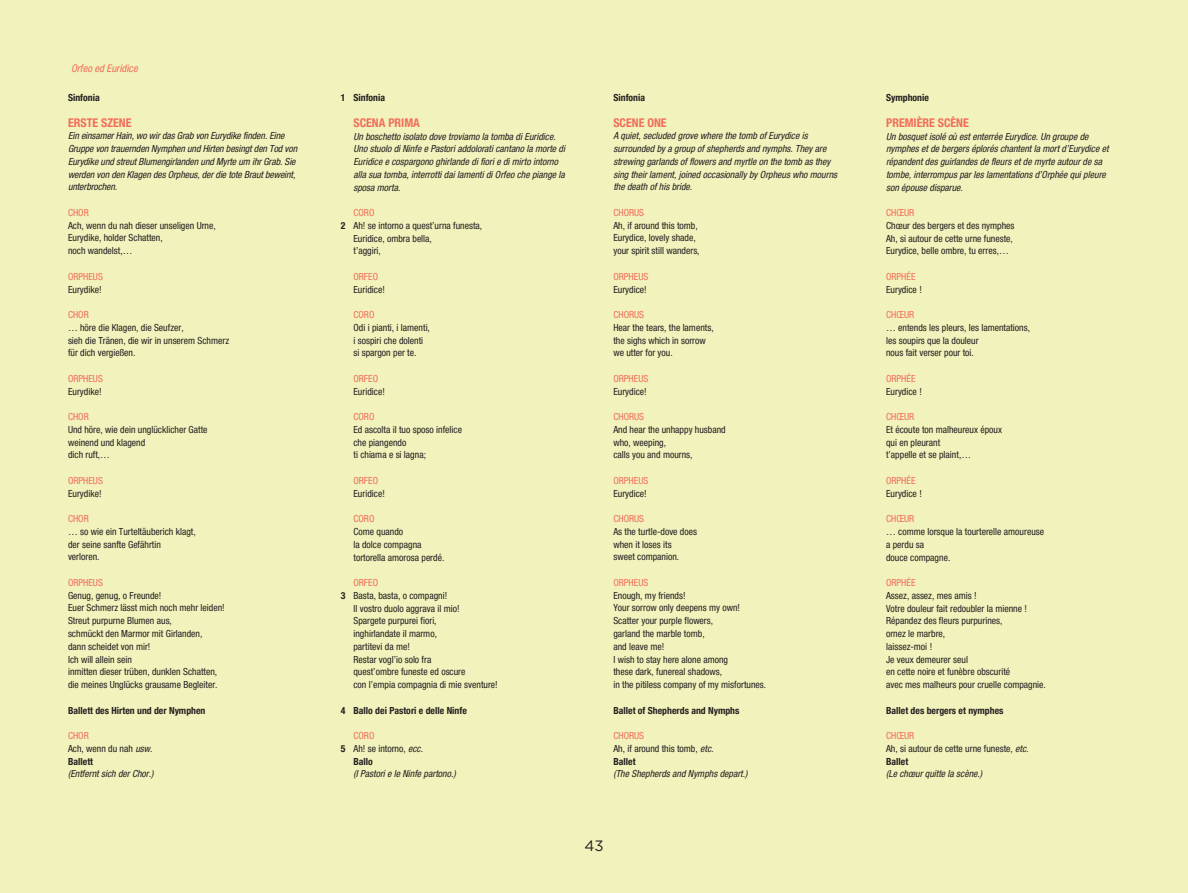
<style>
.page{position:relative;width:1188px;height:893px;background:#f1f2bc}
.page>*{position:absolute;margin:0;border:0;box-sizing:border-box;transform-origin:0 0}
.t1{font:15px "Gotham";color:#231f20}
.t2{font:700 condensed 12px "Helvetica Neue";color:#f26e5a}
.t3{font:italic condensed 10.5px "Helvetica Neue";color:#f26e5a}
.t4{font:condensed 9.75px/12.8px "Helvetica Neue";color:#231f20}
.t5{font:italic condensed 9.75px/12.8px "Helvetica Neue";color:#231f20}
.t6{font:condensed 9.75px "Helvetica Neue";color:#f26e5a}
.t7{font:700 condensed 9.75px "Helvetica Neue";color:#231f20}
.s1{color:#f26e5a}
.s2{font-style:italic}
.s3{font-weight:700}
</style>
<div class="page">
<p class="t3" style="left:71px;top:62px;width:68px">Orfeo ed Euridice</p>
<p class="t7" style="left:68px;top:92px;width:33px">Sinfonia</p>
<p class="t2" style="left:68px;top:115px;width:65px">ERSTE SZENE</p>
<p class="t5" style="left:68px;top:129px;width:231px">Ein einsamer Hain, wo wir das Grab von Eurydike finden. Eine Gruppe von trauernden Nymphen und Hirten besingt den Tod von Eurydike und streut Blumengirlanden und Myrte um ihr Grab. Sie werden von den Klagen des Orpheus, der die tote Braut beweint, unterbrochen.</p>
<p class="t6" style="left:68px;top:207px;width:22px">CHOR</p>
<p class="t4" style="left:68px;top:219px;width:149px">Ach, wenn du nah dieser unseligen Urne,<br>Eurydike, holder Schatten,<br>noch wandelst,…</p>
<p class="t6" style="left:68px;top:271px;width:36px">ORPHEUS</p>
<p class="t4" style="left:68px;top:282px;width:35px">Eurydike!</p>
<p class="t6" style="left:68px;top:309px;width:22px">CHOR</p>
<p class="t4" style="left:68px;top:321px;width:163px">… höre die Klagen, die Seufzer,<br>sieh die Tränen, die wir in unserem Schmerz für dich vergießen.</p>
<p class="t6" style="left:68px;top:373px;width:36px">ORPHEUS</p>
<p class="t4" style="left:68px;top:384px;width:35px">Eurydike!</p>
<p class="t6" style="left:68px;top:411px;width:22px">CHOR</p>
<p class="t4" style="left:68px;top:423px;width:141px">Und höre, wie dein unglücklicher Gatte weinend und klagend<br>dich ruft,…</p>
<p class="t6" style="left:68px;top:475px;width:36px">ORPHEUS</p>
<p class="t4" style="left:68px;top:486px;width:35px">Eurydike!</p>
<p class="t6" style="left:68px;top:513px;width:22px">CHOR</p>
<p class="t4" style="left:68px;top:525px;width:129px">… so wie ein Turteltäuberich klagt, der seine sanfte Gefährtin<br>verloren.</p>
<p class="t6" style="left:68px;top:577px;width:36px">ORPHEUS</p>
<p class="t4" style="left:68px;top:589px;width:158px">Genug, genug, o Freunde!<br>Euer Schmerz lässt mich noch mehr leiden!<br>Streut purpurne Blumen aus,<br>schmückt den Marmor mit Girlanden,<br>dann scheidet von mir!<br>Ich will allein sein<br>inmitten dieser trüben, dunklen Schatten, die meines Unglücks grausame Begleiter.</p>
<p class="t7" style="left:68px;top:704px;width:139px">Ballett des Hirten und der Nymphen</p>
<p class="t4" style="left:68px;top:729px;width:86px"><span class="s1">CHOR<br></span>Ach, wenn du nah <span class="s2">usw.<br></span><span class="s3">Ballett</span></p>
<p class="t5" style="left:68px;top:767px;width:87px">(Entfernt sich der Chor.)</p>
<p class="t7" style="left:341px;top:92px;width:46px">1 Sinfonia</p>
<p class="t2" style="left:353px;top:115px;width:68px">SCENA PRIMA</p>
<p class="t5" style="left:353px;top:130px;width:213px">Un boschetto isolato dove troviamo la tomba di Euridice.<br>Uno stuolo di Ninfe e Pastori addolorati cantano la morte di Euridice e cospargono ghirlande di fiori e di mirto intorno alla sua tomba, interrotti dai lamenti di Orfeo che piange la sposa morta.</p>
<p class="t6" style="left:353px;top:207px;width:22px">CORO</p>
<p class="t4" style="left:341px;top:219px;width:143px"><span class="s3">2</span> Ah! se intorno a quest’urna funesta,</p>
<p class="t4" style="left:353px;top:232px;width:80px">Euridice, ombra bella,</p>
<p class="t4" style="left:353px;top:244px;width:29px">t’aggiri,</p>
<p class="t6" style="left:353px;top:271px;width:26px">ORFEO</p>
<p class="t4" style="left:353px;top:283px;width:33px">Euridice!</p>
<p class="t6" style="left:353px;top:309px;width:22px">CORO</p>
<p class="t4" style="left:353px;top:321px;width:78px">Odi i pianti, i lamenti, i sospiri che dolenti si spargon per te.</p>
<p class="t6" style="left:353px;top:373px;width:26px">ORFEO</p>
<p class="t4" style="left:353px;top:385px;width:33px">Euridice!</p>
<p class="t6" style="left:353px;top:411px;width:22px">CORO</p>
<p class="t4" style="left:353px;top:423px;width:110px">Ed ascolta il tuo sposo infelice che piangendo<br>ti chiama e si lagna;</p>
<p class="t6" style="left:353px;top:475px;width:26px">ORFEO</p>
<p class="t4" style="left:353px;top:487px;width:33px">Euridice!</p>
<p class="t6" style="left:353px;top:513px;width:22px">CORO</p>
<p class="t4" style="left:353px;top:525px;width:92px">Come quando<br>la dolce compagna tortorella amorosa perdé.</p>
<p class="t6" style="left:353px;top:577px;width:26px">ORFEO</p>
<p class="t4" style="left:341px;top:589px;width:108px"><span class="s3">3</span> Basta, basta, o compagni!</p>
<p class="t4" style="left:353px;top:601px;width:108px">Il vostro duolo aggrava il mio!</p>
<p class="t4" style="left:353px;top:614px;width:85px">Spargete purpurei fiori,</p>
<p class="t4" style="left:353px;top:627px;width:85px">inghirlandate il marmo,</p>
<p class="t4" style="left:353px;top:640px;width:58px">partitevi da me!</p>
<p class="t4" style="left:353px;top:652px;width:79px">Restar vogl’io solo fra</p>
<p class="t4" style="left:353px;top:665px;width:114px">quest’ombre funeste ed oscure</p>
<p class="t4" style="left:353px;top:678px;width:146px">con l’empia compagnia di mie sventure!</p>
<p class="t7" style="left:341px;top:704px;width:128px">4 Ballo dei Pastori e delle Ninfe</p>
<p class="t6" style="left:353px;top:730px;width:22px">CORO</p>
<p class="t4" style="left:341px;top:742px;width:84px"><span class="s3">5</span> Ah! se intorno, <span class="s2">ecc.</span></p>
<p class="t7" style="left:353px;top:755px;width:21px">Ballo</p>
<p class="t5" style="left:353px;top:767px;width:104px">(I Pastori e le Ninfe partono.)</p>
<p class="t7" style="left:613px;top:92px;width:33px">Sinfonia</p>
<p class="t2" style="left:613px;top:115px;width:55px">SCENE ONE</p>
<p class="t5" style="left:613px;top:129px;width:225px">A quiet, secluded grove where the tomb of Eurydice is surrounded by a group of shepherds and nymphs. They are strewing garlands of flowers and myrtle on the tomb as they sing their lament, joined occasionally by Orpheus who mourns the death of his bride.</p>
<p class="t6" style="left:613px;top:207px;width:32px">CHORUS</p>
<p class="t4" style="left:613px;top:219px;width:88px">Ah, if around this tomb,<br>Eurydice, lovely shade, your spirit still wanders,</p>
<p class="t6" style="left:613px;top:271px;width:36px">ORPHEUS</p>
<p class="t4" style="left:613px;top:282px;width:35px">Eurydice!</p>
<p class="t6" style="left:613px;top:309px;width:32px">CHORUS</p>
<p class="t4" style="left:613px;top:321px;width:102px">Hear the tears, the laments, the sighs which in sorrow we utter for you.</p>
<p class="t6" style="left:613px;top:373px;width:36px">ORPHEUS</p>
<p class="t4" style="left:613px;top:384px;width:35px">Eurydice!</p>
<p class="t6" style="left:613px;top:411px;width:32px">CHORUS</p>
<p class="t4" style="left:613px;top:423px;width:114px">And hear the unhappy husband who, weeping,<br>calls you and mourns,</p>
<p class="t6" style="left:613px;top:475px;width:36px">ORPHEUS</p>
<p class="t4" style="left:613px;top:486px;width:35px">Eurydice!</p>
<p class="t6" style="left:613px;top:513px;width:32px">CHORUS</p>
<p class="t4" style="left:613px;top:525px;width:85px">As the turtle-dove does when it loses its<br>sweet companion.</p>
<p class="t6" style="left:613px;top:577px;width:36px">ORPHEUS</p>
<p class="t4" style="left:613px;top:589px;width:154px">Enough, my friends!<br>Your sorrow only deepens my own!<br>Scatter your purple flowers,<br>garland the marble tomb,<br>and leave me!<br>I wish to stay here alone among<br>these dark, funereal shadows,<br>in the pitiless company of my misfortunes.</p>
<p class="t7" style="left:613px;top:704px;width:128px">Ballet of Shepherds and Nymphs</p>
<p class="t4" style="left:613px;top:729px;width:102px"><span class="s1">CHORUS<br></span>Ah, if around this tomb, <span class="s2">etc.<br></span><span class="s3">Ballet</span></p>
<p class="t5" style="left:613px;top:767px;width:136px">(The Shepherds and Nymphs depart.)</p>
<h1 class="t1" style="left:584px;top:837px;width:21px">43</h1>
<p class="t7" style="left:886px;top:92px;width:44px">Symphonie</p>
<p class="t2" style="left:886px;top:115px;width:84px">PREMIÈRE SCÈNE</p>
<p class="t5" style="left:886px;top:130px;width:224px">Un bosquet isolé où est enterrée Eurydice. Un groupe de nymphes et de bergers éplorés chantent la mort d’Eurydice et répandent des guirlandes de fleurs et de myrte autour de sa tombe, interrompus par les lamentations d’Orphée qui pleure son épouse disparue.</p>
<p class="t6" style="left:886px;top:207px;width:30px">CHŒUR</p>
<p class="t4" style="left:886px;top:219px;width:130px">Chœur des bergers et des nymphes<br>Ah, si autour de cette urne funeste,<br>Eurydice, belle ombre, tu erres,…</p>
<p class="t6" style="left:886px;top:271px;width:31px">ORPHÉE</p>
<p class="t4" style="left:886px;top:283px;width:37px">Eurydice !</p>
<p class="t6" style="left:886px;top:309px;width:30px">CHŒUR</p>
<p class="t4" style="left:886px;top:321px;width:145px">… entends les pleurs, les lamentations, les soupirs que la douleur<br>nous fait verser pour toi.</p>
<p class="t6" style="left:886px;top:373px;width:31px">ORPHÉE</p>
<p class="t4" style="left:886px;top:385px;width:37px">Eurydice !</p>
<p class="t6" style="left:886px;top:411px;width:30px">CHŒUR</p>
<p class="t4" style="left:886px;top:423px;width:117px">Et écoute ton malheureux époux qui en pleurant<br>t’appelle et se plaint,…</p>
<p class="t6" style="left:886px;top:475px;width:31px">ORPHÉE</p>
<p class="t4" style="left:886px;top:487px;width:37px">Eurydice !</p>
<p class="t6" style="left:886px;top:513px;width:30px">CHŒUR</p>
<p class="t4" style="left:886px;top:525px;width:160px">… comme lorsque la tourterelle amoureuse a perdu sa<br>douce compagne.</p>
<p class="t6" style="left:886px;top:577px;width:31px">ORPHÉE</p>
<p class="t4" style="left:886px;top:589px;width:161px">Assez, assez, mes amis !<br>Votre douleur fait redoubler la mienne !<br>Répandez des fleurs purpurines,<br>ornez le marbre,<br>laissez-moi !<br>Je veux demeurer seul<br>en cette noire et funèbre obscurité<br>avec mes malheurs pour cruelle compagnie.</p>
<p class="t7" style="left:886px;top:704px;width:119px">Ballet des bergers et nymphes</p>
<p class="t4" style="left:886px;top:729px;width:144px"><span class="s1">CHŒUR<br></span>Ah, si autour de cette urne funeste, <span class="s2">etc.<br></span><span class="s3">Ballet</span></p>
<p class="t5" style="left:886px;top:767px;width:98px">(Le chœur quitte la scène.)</p>
</div>
